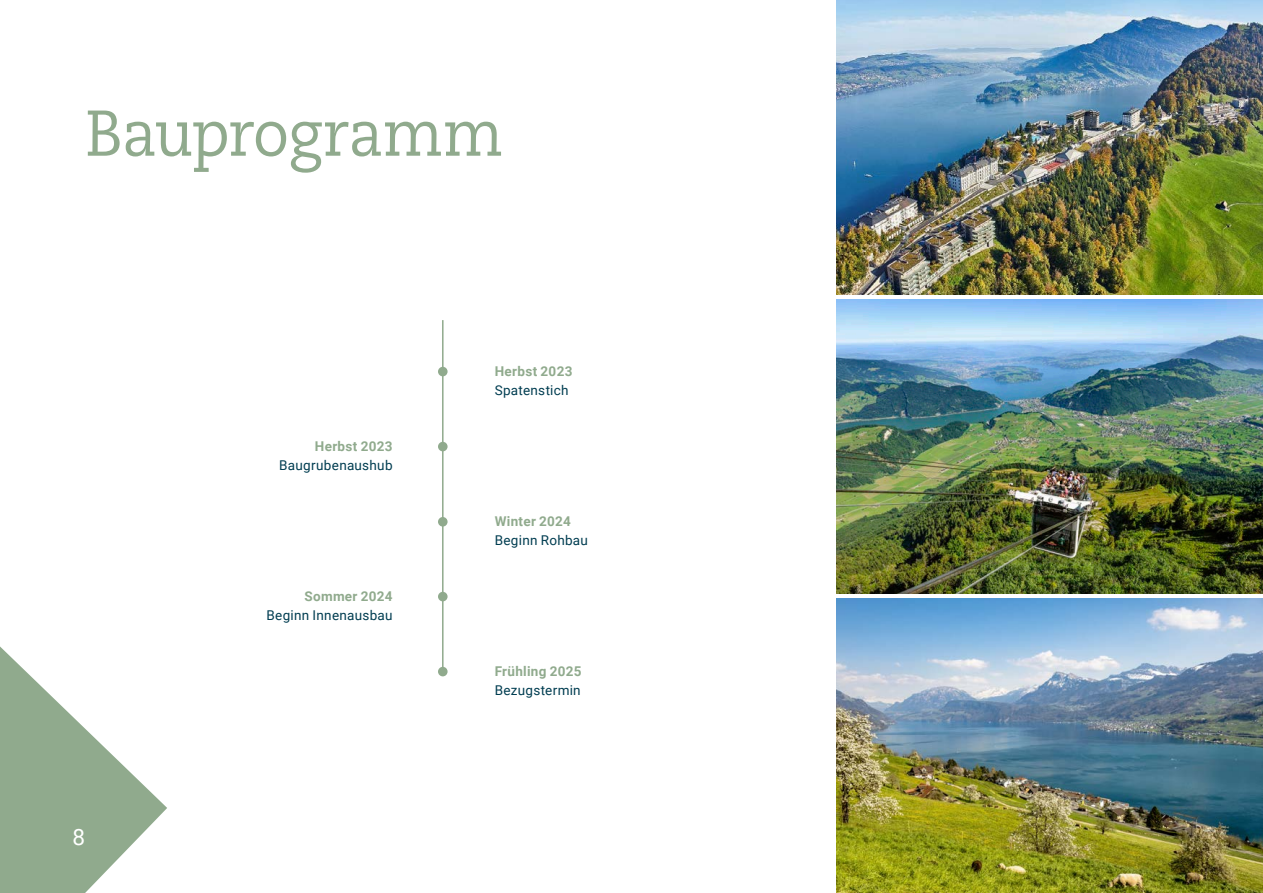
<style>
.page{position:relative;width:1263px;height:893px;background:#fff}
.page>*{position:absolute;margin:0;border:0;box-sizing:border-box;transform-origin:0 0}
.t1{font:64.5px "Caecilia LT Pro 55 Roman";letter-spacing:-.02em;color:#90aa8d;scale:.94 1}
.t2{font:22.5px "Roboto";color:#fff}
.t3{font:13.5px "Roboto";letter-spacing:.02em;color:#003d51}
.t4{font:700 13.5px "Roboto";letter-spacing:.025em;color:#90aa8d}
</style>
<div class="page">
<svg style="left:0;top:646px;width:167px;height:247px"></svg>
<img style="left:836px;top:0;width:427px;height:295px">
<img style="left:836px;top:299px;width:427px;height:295px">
<img style="left:836px;top:598px;width:427px;height:295px">
<hr style="left:442px;top:320px;width:1px;height:352px;background:#90aa8d">
<div style="left:438px;top:367px;width:10px;height:9px;background:#90aa8d;border-radius:50%"></div>
<div style="left:438px;top:442px;width:10px;height:9px;background:#90aa8d;border-radius:50%"></div>
<div style="left:438px;top:517px;width:10px;height:10px;background:#90aa8d;border-radius:50%"></div>
<div style="left:438px;top:592px;width:10px;height:9px;background:#90aa8d;border-radius:50%"></div>
<div style="left:438px;top:667px;width:10px;height:9px;background:#90aa8d;border-radius:50%"></div>
<h1 class="t1" style="left:85px;top:91px;width:446px">Bauprogramm</h1>
<h2 class="t2" style="left:72px;top:821px;width:14px">8</h2>
<p class="t4" style="left:315px;top:437px;width:79px">Herbst 2023</p>
<p class="t3" style="left:279px;top:456px;width:115px">Baugrubenaushub</p>
<p class="t4" style="left:304px;top:587px;width:90px">Sommer 2024</p>
<p class="t3" style="left:266px;top:606px;width:128px">Beginn Innenausbau</p>
<p class="t4" style="left:495px;top:362px;width:79px">Herbst 2023</p>
<p class="t3" style="left:495px;top:381px;width:75px">Spatenstich</p>
<p class="t4" style="left:495px;top:512px;width:78px">Winter 2024</p>
<p class="t3" style="left:495px;top:531px;width:95px">Beginn Rohbau</p>
<p class="t4" style="left:495px;top:662px;width:88px">Frühling 2025</p>
<p class="t3" style="left:495px;top:681px;width:88px">Bezugstermin</p>
</div>
